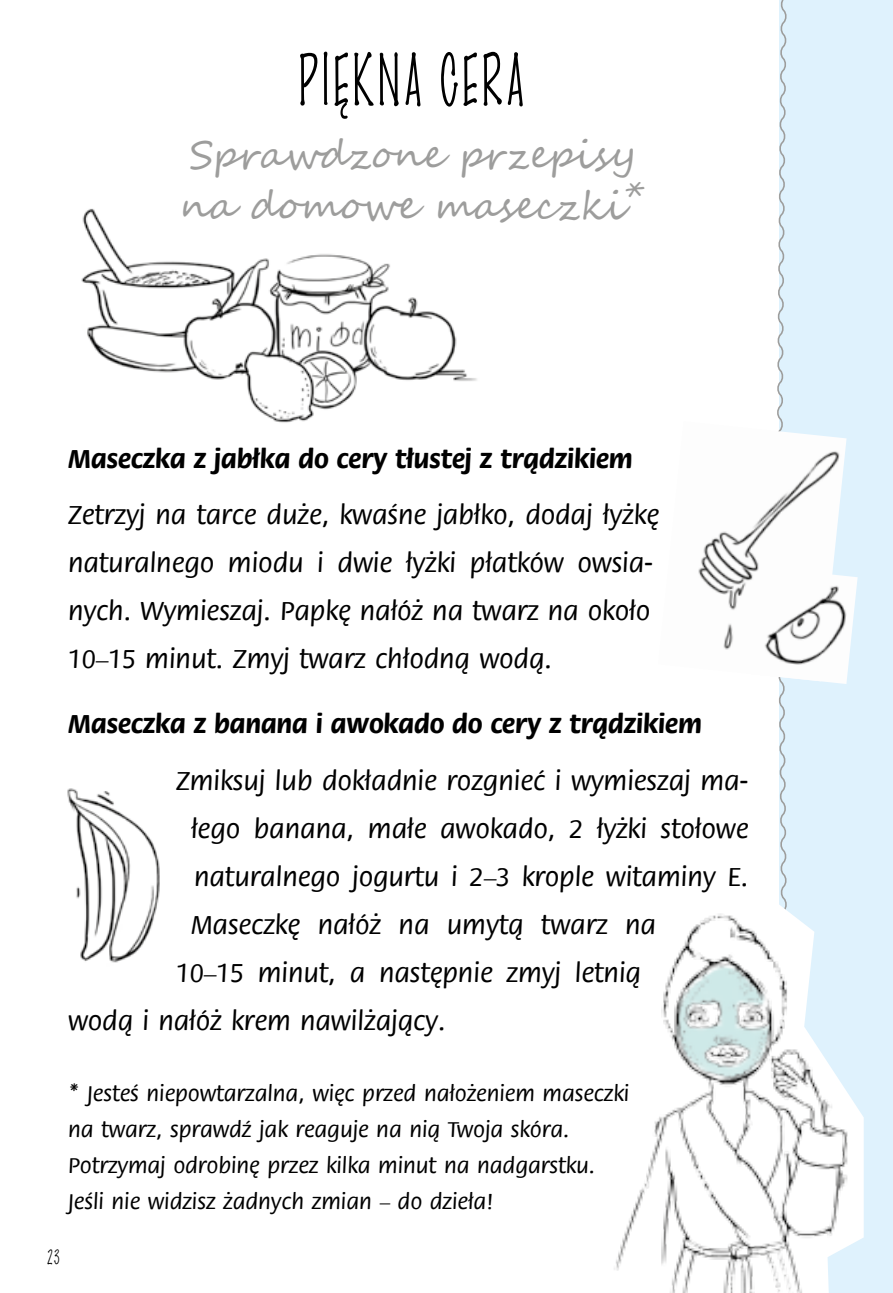
<style>
.page{position:relative;width:893px;height:1293px;background:#dff2fd}
.page>*{position:absolute;margin:0;border:0;box-sizing:border-box;transform-origin:0 0}
.t1{font:63.6px "EFN Pisak Cienki";color:#000;scale:.8 1}
.t2{font:39px/51px "Segoe Script";color:#9d9d9c}
.t3{font:25.5px/48px "EFN Gramatyk";color:#000}
.t4{font:700 25.5px "EFN Gramatyk";color:#000}
.t5{font:21px/36px "EFN Gramatyk";color:#000}
.t6{font:18px "EFN Pisak Cienki PS SC850";color:#000;scale:.8 1}
</style>
<div class="page">
<div style="left:0;top:0;width:778px;height:1293px;background:#fff"></div>
<svg style="left:777px;top:0;width:10px;height:791px"></svg>
<img style="left:81px;top:208px;width:396px;height:215px">
<img style="left:67px;top:788px;width:93px;height:175px">
<img style="left:698px;top:421px;width:149px;height:229px">
<img style="left:614px;top:791px;width:250px;height:502px">
<img style="left:752px;top:567px;width:106px;height:117px">
<h1 class="t1" style="left:300px;top:41px;width:204px">PIĘKNA CERA</h1>
<h2 class="t2" style="left:180px;top:129px;width:467px">Sprawdzone przepisy na domowe maseczki*</h2>
<p class="t4" style="left:68px;top:442px;width:566px">Maseczka z jabłka do cery tłustej z trądzikiem</p>
<p class="t3" style="left:68px;top:492px;width:593px">Zetrzyj na tarce duże, kwaśne jabłko, dodaj łyżkę naturalnego miodu i dwie łyżki płatków owsia&shy;nych. Wymieszaj. Papkę nałóż na twarz na około 10–15 minut. Zmyj twarz chłodną wodą.</p>
<p class="t4" style="left:68px;top:708px;width:635px">Maseczka z banana i awokado do cery z trądzikiem</p>
<p class="t3" style="left:176px;top:757px;width:574px">Zmiksuj lub dokładnie rozgnieć i wymieszaj ma-</p>
<p class="t3" style="left:191px;top:805px;width:559px">łego banana, małe awokado, 2 łyżki stołowe</p>
<p class="t3" style="left:194px;top:853px;width:556px">naturalnego jogurtu i 2–3 krople witaminy E.</p>
<p class="t3" style="left:191px;top:901px;width:466px">Maseczkę nałóż na umytą twarz na</p>
<p class="t3" style="left:176px;top:949px;width:466px">10–15 minut, a następnie zmyj letnią</p>
<p class="t3" style="left:68px;top:997px;width:379px">wodą i nałóż krem nawilżający.</p>
<p class="t5" style="left:68px;top:1076px;width:563px">* Jesteś niepowtarzalna, więc przed nałożeniem maseczki na twarz, sprawdź jak reaguje na nią Twoja skóra.<br>Potrzymaj odrobinę przez kilka minut na nadgarstku.<br>Jeśli nie widzisz żadnych zmian – do dzieła!</p>
<p class="t6" style="left:48px;top:1246px;width:16px">23</p>
</div>
